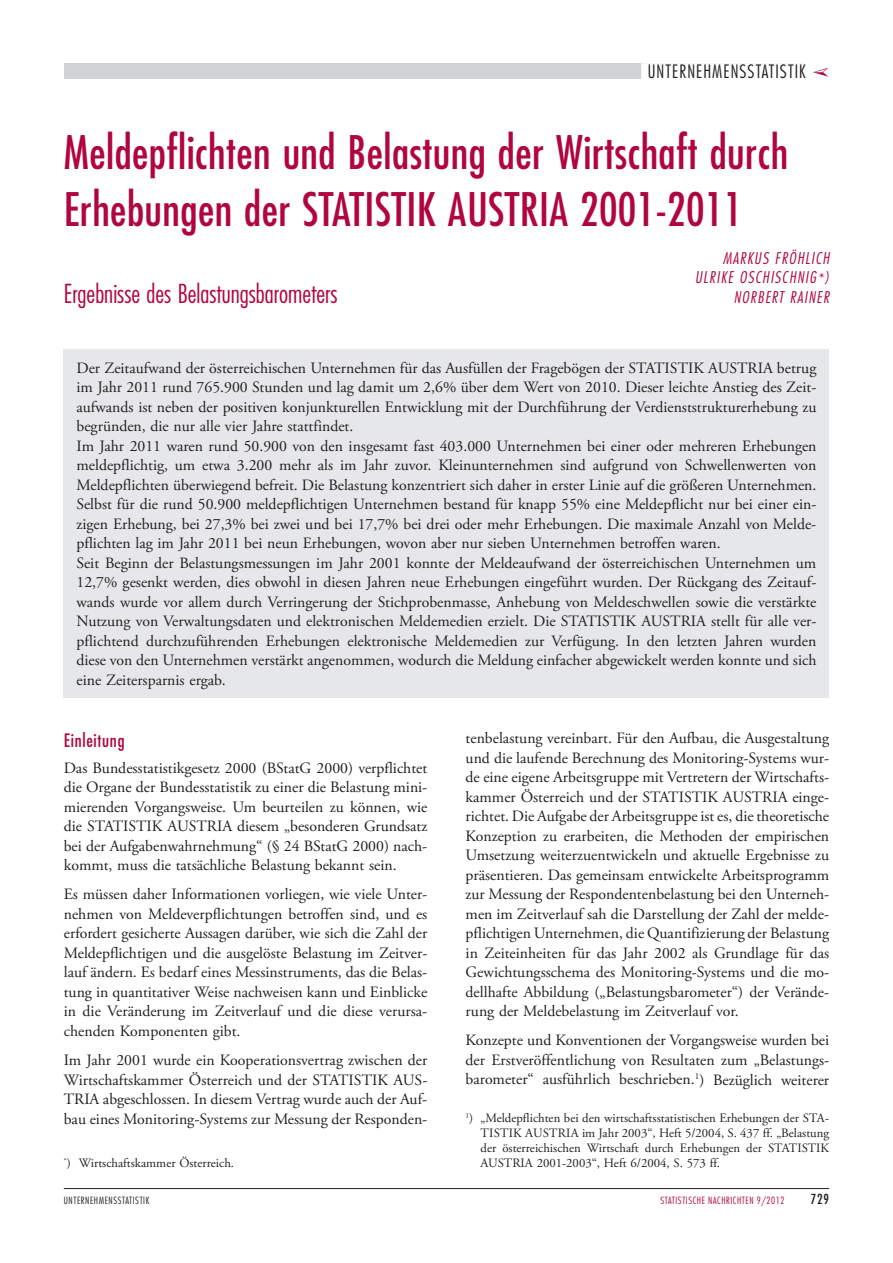
<style>
.page{position:relative;width:893px;height:1263px;background:#fff}
.page>*{position:absolute;margin:0;border:0;box-sizing:border-box;transform-origin:0 0}
.t1{font:condensed 45px/57px "Futura Std";letter-spacing:.01em;color:#b00540}
.t2{font:300 condensed 25.5px "Futura Std";color:#b00540}
.t3{font:300 condensed 18px "Futura Std";letter-spacing:.06em;color:#231f20}
.t4{font:condensed 18px "Futura Std";letter-spacing:.04em;color:#b00540}
.t5{font:15.75px/19.5px "Adobe Garamond Pro";color:#231f20;text-align:justify}
.t6{font:italic 300 condensed 15.75px "Futura Std";letter-spacing:.08em;color:#b00540}
.t7{font:condensed 13.5px "Futura Std";color:#231f20}
.t8{font:12.75px/15px "Adobe Garamond Pro";color:#231f20}
.t9{font:300 condensed 9.75px "Futura Std";letter-spacing:.06em;color:#b00540}
.t10{font:300 condensed 9.75px "Futura Std";letter-spacing:.06em;color:#231f20}
.s1{font-family:"Adobe Garamond Pro";font-weight:400;font-stretch:normal;font-size:15px}
</style>
<div class="page">
<hr style="left:64px;top:1188px;width:765px;height:1px;background:#231f20">
<div style="left:64px;top:64px;width:740px;height:15px;background:#d1d2d4"></div>
<div style="left:641px;top:63px;width:165px;height:18px;background:#fff"></div>
<div style="left:64px;top:349px;width:765px;height:349px;background:#e6e7e9"></div>
<p class="t3" style="left:648px;top:61px;width:159px">UNTERNEHMENSSTATISTIK</p>
<h1 class="t1" style="left:64px;top:123px;width:726px">Meldepflichten und Belastung der Wirtschaft durch<br>Erhebungen der STATISTI K AUSTRIA</h1>
<h1 class="t1" style="left:580px;top:180px;width:164px">2001-2011</h1>
<h2 class="t2" style="left:64px;top:278px;width:275px">ERGEBNISSE DES BELASTUNGSBAROMETERS</h2>
<p class="t6" style="left:723px;top:248px;width:9px">MARKUS</p>
<p class="t6" style="left:775px;top:248px;width:49px">FRÖHLICH</p>
<p class="t6" style="left:695px;top:268px;width:135px">ULRIKE OSCHISCHNIG<span class="s1">*</span>)</p>
<p class="t6" style="left:734px;top:287px;width:94px">NORBERT RAINER</p>
<p class="t5" style="left:77px;top:359px;width:741px;text-align:left">Der Zeitaufwand der österreichischen Unternehmen für das Ausfüllen der Fragebögen der STATISTIK AUSTRIA betrug im Jahr 2011 rund 765.900 Stunden und lag damit um 2,6% über dem Wert von 2010. Dieser leichte Anstieg des Zeit&shy;aufwands ist neben der positiven konjunkturellen Entwicklung mit der Durchführung der Verdienststrukturerhebung zu begründen, die nur alle vier Jahre stattfindet.<br>Im Jahr 2011 waren rund 50.900 von den insgesamt fast 403.000 Unternehmen bei einer oder mehreren Erhebungen meldepflichtig, um etwa 3.200 mehr als im Jahr zuvor. Kleinunternehmen sind aufgrund von Schwellenwerten von Meldepflichten überwiegend befreit. Die Belastung konzentriert sich daher in erster Linie auf die größeren Unternehmen.<br>Selbst für die rund 50.900 meldepflichtigen Unternehmen bestand für knapp 55% eine Meldepflicht nur bei einer ein&shy;zigen Erhebung, bei 27,3% bei zwei und bei 17,7% bei drei oder mehr Erhebungen. Die maximale Anzahl von Melde&shy;pflichten lag im Jahr 2011 bei neun Erhebungen, wovon aber nur sieben Unternehmen betroffen waren.<br>Seit Beginn der Belastungsmessungen im Jahr 2001 konnte der Meldeaufwand der österreichischen Unternehmen um 12,7% gesenkt werden, dies obwohl in diesen Jahren neue Erhebungen eingeführt wurden. Der Rückgang des Zeitauf&shy;wands wurde vor allem durch Verringerung der Stichprobenmasse, Anhebung von Meldeschwellen sowie die verstärkte Nutzung von Verwaltungsdaten und elektronischen Meldemedien erzielt. Die STATISTIK AUSTRIA stellt für alle ver&shy;pflichtend durchzuführenden Erhebungen elektronische Meldemedien zur Verfügung. In den letzten Jahren wurden diese von den Unternehmen verstärkt angenommen, wodurch die Meldung einfacher abgewickelt werden konnte und sich eine Zeitersparnis ergab.</p>
<p class="t4" style="left:64px;top:729px;width:62px">Einleitung</p>
<p class="t5" style="left:64px;top:758px;width:365px">Das Bundesstatistikgesetz 2000 (BStatG 2000) verpflichtet die Organe der Bundesstatistik zu einer die Belastung mini&shy;mierenden Vorgangsweise. Um beurteilen zu können, wie die STATISTIK AUSTRIA diesem „besonderen Grundsatz bei der Aufgabenwahrnehmung“ (§ 24 BStatG 2000) nach&shy;kommt, muss die tatsächliche Belastung bekannt sein.</p>
<p class="t5" style="left:64px;top:885px;width:365px">Es müssen daher Informationen vorliegen, wie viele Unter&shy;nehmen von Meldeverpflichtungen betroffen sind, und es erfordert gesicherte Aussagen darüber, wie sich die Zahl der Meldepflichtigen und die ausgelöste Belastung im Zeitver&shy;lauf ändern. Es bedarf eines Messinstruments, das die Belas&shy;tung in quantitativer Weise nachweisen kann und Einblicke in die Veränderung im Zeitverlauf und die diese verursa&shy;chenden Komponenten gibt.</p>
<p class="t5" style="left:64px;top:1051px;width:365px">Im Jahr 2001 wurde ein Kooperationsvertrag zwischen der Wirtschaftskammer Österreich und der STATISTIK AUS-TRIA abgeschlossen. In diesem Vertrag wurde auch der Auf&shy;bau eines Monitoring-Systems zur Messung der Responden-</p>
<p class="t8" style="left:64px;top:1156px;width:172px"><sup>*</sup>) Wirtschaftskammer Österreich.</p>
<p class="t5" style="left:466px;top:729px;width:365px">tenbelastung vereinbart. Für den Aufbau, die Ausgestaltung und die laufende Berechnung des Monitoring-Systems wur&shy;de eine eigene Arbeitsgruppe mit Vertretern der Wirtschafts&shy;kammer Österreich und der STATISTIK AUSTRIA einge&shy;richtet. Die Aufgabe der Arbeitsgruppe ist es, die theoretische Konzeption zu erarbeiten, die Methoden der empirischen Umsetzung weiterzuentwickeln und aktuelle Ergebnisse zu präsentieren. Das gemeinsam entwickelte Arbeitsprogramm zur Messung der Respondentenbelastung bei den Unterneh&shy;men im Zeitverlauf sah die Darstellung der Zahl der melde&shy;pflichtigen Unternehmen, die Quantifizierung der Belastung in Zeiteinheiten für das Jahr 2002 als Grundlage für das Gewichtungsschema des Monitoring-Systems und die mo&shy;dellhafte Abbildung („Belastungsbarometer“) der Verände&shy;rung der Meldebelastung im Zeitverlauf vor.</p>
<p class="t5" style="left:466px;top:1031px;width:365px">Konzepte und Konventionen der Vorgangsweise wurden bei der Erstveröffentlichung von Resultaten zum „Belastungs&shy;barometer“ ausführlich beschrieben.<sup>1</sup>) Bezüglich weiterer</p>
<p class="t8" style="left:481px;top:1111px;width:350px;text-indent:-15px"><sup>1</sup>) „Meldepflichten bei den wirtschaftsstatistischen Erhebungen der Sta&shy;tistik</p>
<p class="t8" style="left:480px;top:1126px;width:350px;text-align:justify;text-indent:102px">im Jahr 2003“, Heft 5/2004, S. 437 ff. „Belastung der österreichischen Wirtschaft durch Erhebungen der STATISTIK AUSTRIA 2001-2003“, Heft 6/2004, S. 573 ff.</p>
<p class="t8" style="left:525px;top:1126px;width:17px">Austria</p>
<p class="t10" style="left:64px;top:1195px;width:87px">UNTERNEHMENSSTATISTIK</p>
<p class="t9" style="left:660px;top:1195px;width:126px">STATISTISCHE NACHRICHTEN 9/2012</p>
<p class="t7" style="left:811px;top:1191px;width:20px">729</p>
</div>
